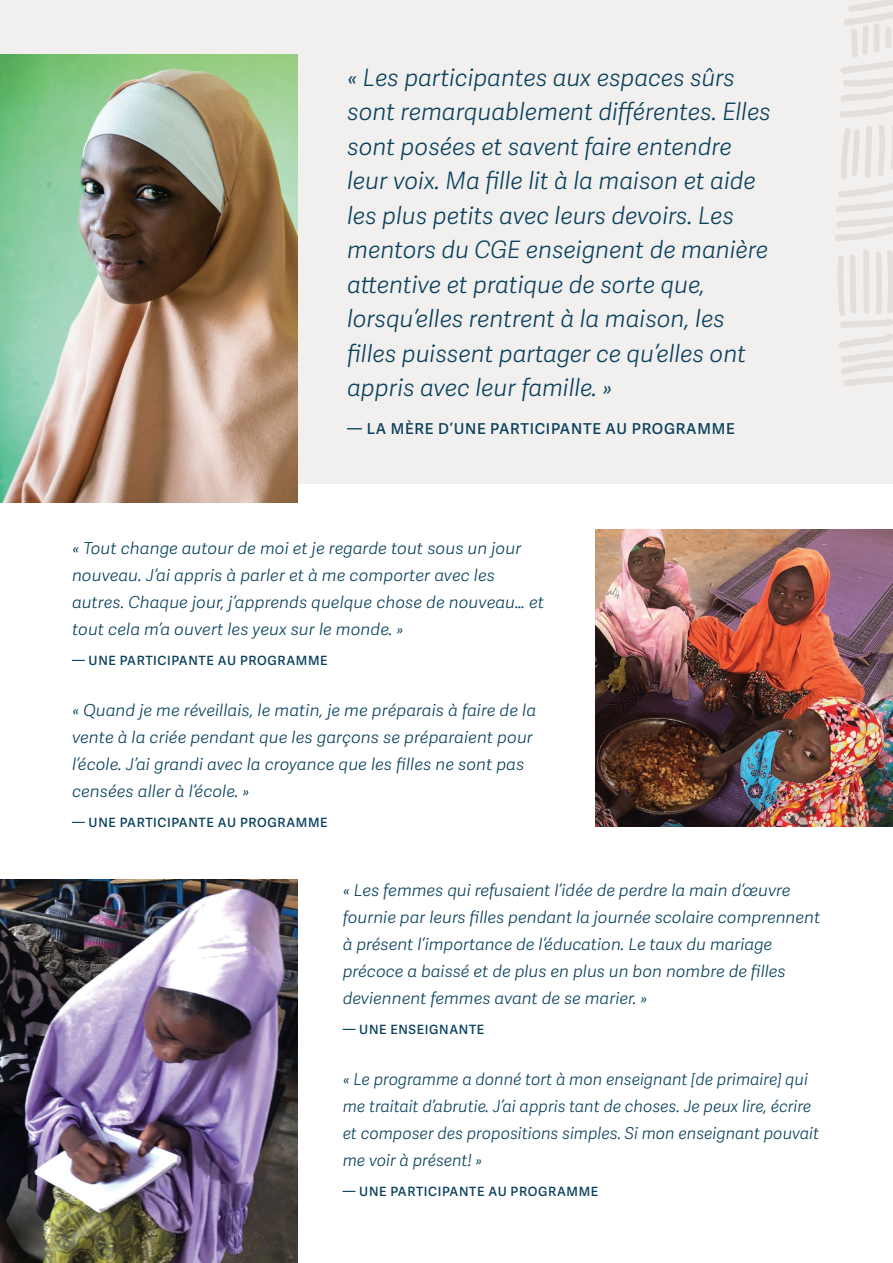
<style>
.page{position:relative;width:893px;height:1263px;background:#fff}
.page>*{position:absolute;margin:0;border:0;box-sizing:border-box;transform-origin:0 0}
.quote{font:italic 300 24px/34.5px "Adelle Sans";color:#0a415d}
.quote-2{font:italic 300 16.5px/27px "Adelle Sans";color:#0a415d}
.quote-credit{font:600 15px "Adelle Sans";letter-spacing:.05em;color:#0a415d}
.quote-credit-2{font:600 12.75px "Adelle Sans";letter-spacing:.05em;color:#0a415d}
</style>
<div class="page">
<div style="left:0;top:0;width:893px;height:483px;background:#f2f0ef"></div>
<svg style="left:838px;top:250px;width:55px;height:136px"></svg>
<svg style="left:835px;top:0;width:58px;height:241px"></svg>
<img style="left:0;top:54px;width:298px;height:448px">
<img style="left:595px;top:530px;width:298px;height:296px">
<img style="left:0;top:879px;width:298px;height:384px">
<p class="quote" style="left:347px;top:61px;width:425px">« Les participantes aux espaces sûrs sont remarquablement différentes. Elles sont posées et savent faire entendre leur voix. Ma fille lit à la maison et aide les plus petits avec leurs devoirs. Les mentors du CGE enseignent de manière attentive et pratique de sorte que, lorsqu’elles rentrent à la maison, les filles puissent partager ce qu’elles ont appris avec leur famille. »</p>
<p class="quote-credit" style="left:347px;top:420px;width:389px">— LA MÈRE D’UNE PARTICIPANTE AU PROGRAMME</p>
<p class="quote-2" style="left:72px;top:535px;width:473px">« Tout change autour de moi et je regarde tout sous un jour nouveau. J’ai appris à parler et à me comporter avec les autres. Chaque jour, j’apprends quelque chose de nouveau… et tout cela m’a ouvert les yeux sur le monde. »</p>
<p class="quote-credit-2" style="left:72px;top:653px;width:257px">— UNE PARTICIPANTE AU PROGRAMME</p>
<p class="quote-2" style="left:72px;top:697px;width:466px">« Quand je me réveillais, le matin, je me préparais à faire de la vente à la criée pendant que les garçons se préparaient pour l’école. J’ai grandi avec la croyance que les filles ne sont pas censées aller à l’école. »</p>
<p class="quote-credit-2" style="left:72px;top:815px;width:257px">— UNE PARTICIPANTE AU PROGRAMME</p>
<p class="quote-2" style="left:343px;top:877px;width:479px">« Les femmes qui refusaient l’idée de perdre la main d’œuvre fournie par leurs filles pendant la journée scolaire comprennent à présent l’importance de l’éducation. Le taux du mariage précoce a baissé et de plus en plus un bon nombre de filles deviennent femmes avant de se marier. »</p>
<p class="quote-credit-2" style="left:343px;top:1022px;width:143px">— UNE ENSEIGNANTE</p>
<p class="quote-2" style="left:343px;top:1066px;width:478px">« Le programme a donné tort à mon enseignant [de primaire] qui me traitait d’abrutie. J’ai appris tant de choses. Je peux lire, écrire et composer des propositions simples. Si mon enseignant pouvait me voir à présent! »</p>
<p class="quote-credit-2" style="left:343px;top:1184px;width:257px">— UNE PARTICIPANTE AU PROGRAMME</p>
</div>
